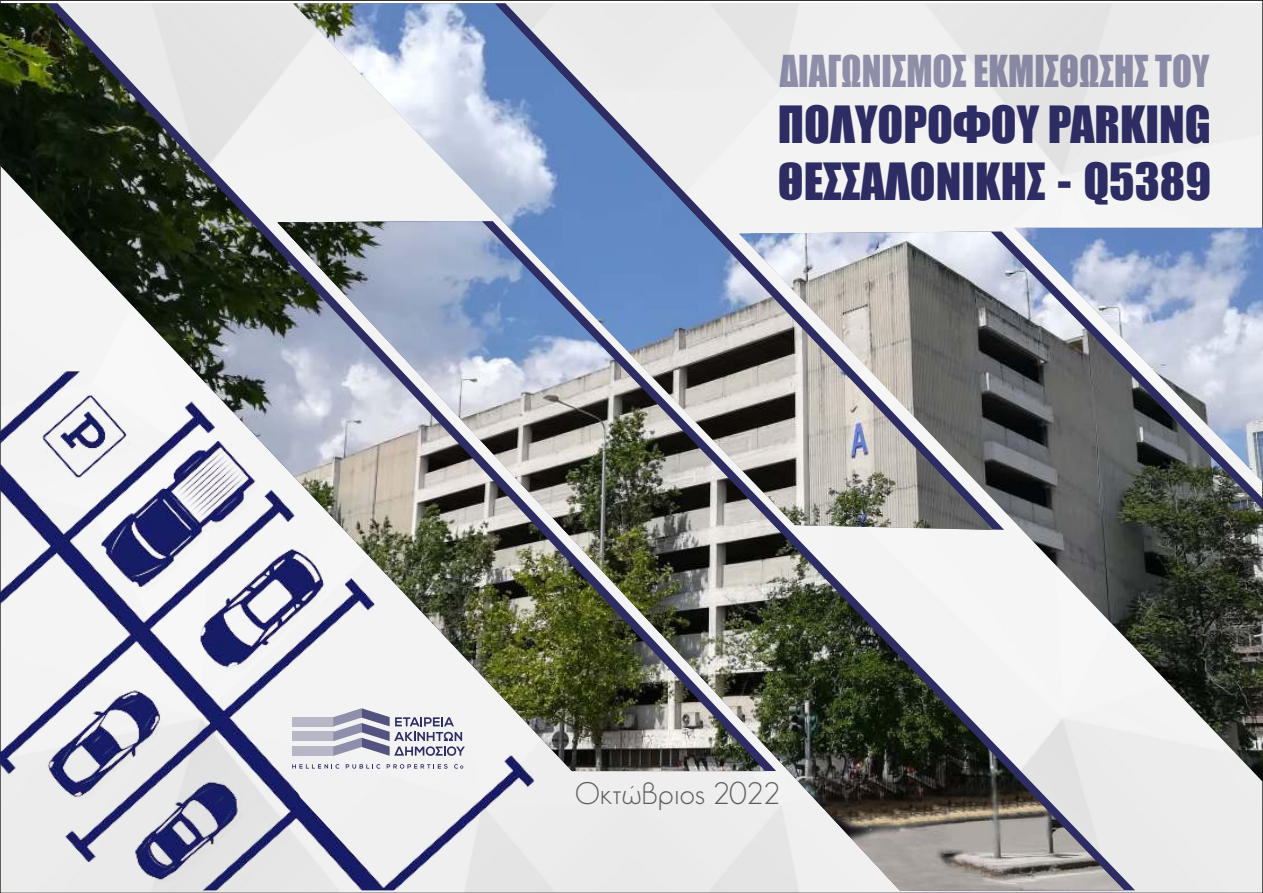
<style>
.page{position:relative;width:1263px;height:893px;background:#fff}
.page>*{position:absolute;margin:0;border:0;box-sizing:border-box;transform-origin:0 0}
.t1{font:47.4px/57.9px "Impact";color:#2d2c63}
.t2{font:40.8px "Impact";color:rgb(45 44 99/.5);scale:.9 1}
.t3{font:300 30.45px "Aka Acid Geosans";color:#5b5b5b}
</style>
<div class="page">
<img style="left:0;top:771px;width:277px;height:119px">
<img style="left:0;top:3px;width:293px;height:768px">
<img style="left:277px;top:221px;width:847px;height:669px">
<img style="left:293px;top:3px;width:700px;height:527px">
<img style="left:739px;top:232px;width:524px;height:551px">
<img style="left:1014px;top:228px;width:249px;height:254px">
<p class="t2" style="left:780px;top:55px;width:479px">ΔΙΑΓΩΝΙΣΜΟΣ ΕΚΜΙΣΘΩΣΗΣ ΤΟΥ</p>
<p class="t1" style="left:778px;top:97px;width:435px">ΠΟΛΥΟΡΟΦΟΥ PARKING<br>ΘΕΣΣΑΛΟΝΙΚΗΣ - Q5389</p>
<p class="t3" style="left:575px;top:781px;width:206px">Οκτώβριος 2022</p>
</div>
